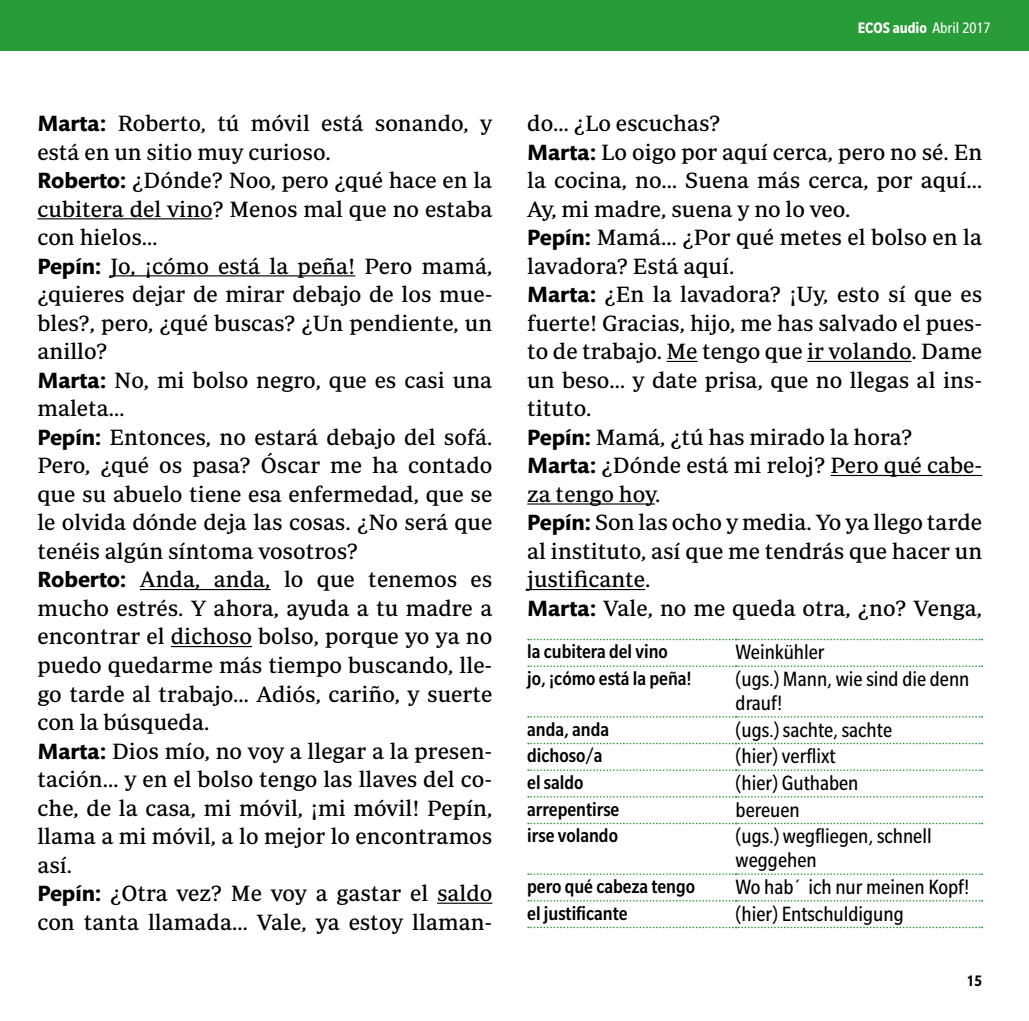
<style>
.page{position:relative;width:1029px;height:1021px;background:#fff}
.page>*{position:absolute;margin:0;border:0;box-sizing:border-box;transform-origin:0 0}
.t1{font:22.5px/28.5px "Periodico Text";color:#000}
.t2{font:condensed 22.5px/24px "Slate Std";color:#000}
.t3{font:500 condensed 21px "Slate Std";color:#000}
.t4{font:700 condensed 16.5px "Slate Std";color:#fff}
.t5{font:700 condensed 16.5px "Slate Std";color:#000}
.s1{font-weight:400}
.s2{font-family:"Mundo Sans Std";font-weight:700}
</style>
<div class="page">
<div style="left:0;top:0;width:1029px;height:51px;background:#289c38"></div>
<hr style="left:37px;top:218px;width:175px;height:1px;background:#000">
<hr style="left:111px;top:275px;width:244px;height:1px;background:#000">
<hr style="left:140px;top:589px;width:131px;height:1px;background:#000">
<hr style="left:171px;top:646px;width:81px;height:1px;background:#000">
<hr style="left:437px;top:902px;width:55px;height:1px;background:#000">
<hr style="left:667px;top:361px;width:31px;height:1px;background:#000">
<hr style="left:807px;top:361px;width:104px;height:1px;background:#000">
<hr style="left:831px;top:475px;width:151px;height:1px;background:#000">
<hr style="left:527px;top:503px;width:128px;height:1px;background:#000">
<hr style="left:527px;top:589px;width:118px;height:1px;background:#000">
<svg style="left:528px;top:638px;width:454px;height:2px"></svg>
<svg style="left:528px;top:665px;width:454px;height:2px"></svg>
<svg style="left:528px;top:716px;width:454px;height:1px"></svg>
<svg style="left:528px;top:742px;width:454px;height:2px"></svg>
<svg style="left:528px;top:769px;width:454px;height:2px"></svg>
<svg style="left:528px;top:796px;width:454px;height:1px"></svg>
<svg style="left:528px;top:822px;width:454px;height:2px"></svg>
<svg style="left:528px;top:873px;width:454px;height:1px"></svg>
<svg style="left:528px;top:900px;width:454px;height:1px"></svg>
<svg style="left:528px;top:926px;width:454px;height:2px"></svg>
<p class="t4" style="left:858px;top:19px;width:134px">ECOS audio <span class="s1">Abril 2017</span></p>
<p class="t1" style="left:37px;top:109px;width:457px"><span class="s2">Marta:</span> Roberto, tú móvil está sonando, y está en un sitio muy curioso.<br><span class="s2">Roberto:</span> ¿Dónde? Noo, pero ¿qué hace en la cubitera del vino? Menos mal que no estaba con hielos…<br><span class="s2">Pepín:</span> Jo, ¡cómo está la peña! Pero mamá, ¿quieres dejar de mirar debajo de los mue&shy;bles?, pero, ¿qué buscas? ¿Un pendiente, un anillo?<br><span class="s2">Marta:</span> No, mi bolso negro, que es casi una maleta…<br><span class="s2">Pepín:</span> Entonces, no estará debajo del sofá.<br>Pero, ¿qué os pasa? Óscar me ha contado que su abuelo tiene esa enfermedad, que se le olvida dónde deja las cosas. ¿No será que tenéis algún síntoma vosotros?<br><span class="s2">Roberto:</span> Anda, anda, lo que tenemos es mucho estrés. Y ahora, ayuda a tu madre a encontrar el dichoso bolso, porque yo ya no puedo quedarme más tiempo buscando, lle&shy;go tarde al trabajo… Adiós, cariño, y suerte con la búsqueda.<br><span class="s2">Marta:</span> Dios mío, no voy a llegar a la presen&shy;tación… y en el bolso tengo las llaves del co&shy;che, de la casa, mi móvil, ¡mi móvil! Pepín, llama a mi móvil, a lo mejor lo encontramos así.<br><span class="s2">Pepín:</span> ¿Otra vez? Me voy a gastar el saldo con tanta llamada… Vale, ya estoy llaman-</p>
<p class="t1" style="left:527px;top:109px;width:457px">do… ¿Lo escuchas?<br><span class="s2">Marta:</span> Lo oigo por aquí cerca, pero no sé. En la cocina, no… Suena más cerca, por aquí… Ay, mi madre, suena y no lo veo.<br><span class="s2">Pepín:</span> Mamá… ¿Por qué metes el bolso en la lavadora? Está aquí.<br><span class="s2">Marta:</span> ¿En la lavadora? ¡Uy, esto sí que es fuerte! Gracias, hijo, me has salvado el pues&shy;to de trabajo. Me tengo que ir volando. Dame un beso… y date prisa, que no llegas al ins&shy;tituto.<br><span class="s2">Pepín:</span> Mamá, ¿tú has mirado la hora?<br><span class="s2">Marta:</span> ¿Dónde está mi reloj? Pero qué cabe&shy;za tengo hoy.<br><span class="s2">Pepín:</span> Son las ocho y media. Yo ya llego tarde al instituto, así que me tendrás que hacer un justificante.<br><span class="s2">Marta:</span> Vale, no me queda otra, ¿no? Venga,</p>
<p class="t3" style="left:527px;top:640px;width:142px">la cubitera del vino</p>
<p class="t2" style="left:736px;top:640px;width:91px">Weinkühler</p>
<p class="t3" style="left:527px;top:667px;width:166px">jo, ¡cómo está la peña!</p>
<p class="t2" style="left:736px;top:666px;width:235px">(ugs.) Mann, wie sind die denn drauf!</p>
<p class="t3" style="left:527px;top:718px;width:83px">anda, anda</p>
<p class="t2" style="left:736px;top:717px;width:158px">(ugs.) sachte, sachte</p>
<p class="t3" style="left:527px;top:744px;width:77px">dichoso/a</p>
<p class="t2" style="left:736px;top:744px;width:102px">(hier) verflixt</p>
<p class="t3" style="left:527px;top:771px;width:58px">el saldo</p>
<p class="t2" style="left:736px;top:770px;width:124px">(hier) Guthaben</p>
<p class="t3" style="left:527px;top:798px;width:94px">arrepentirse</p>
<p class="t2" style="left:736px;top:797px;width:66px">bereuen</p>
<p class="t3" style="left:527px;top:824px;width:92px">irse volando</p>
<p class="t2" style="left:736px;top:824px;width:198px">(ugs.) wegfliegen, schnell weggehen</p>
<p class="t3" style="left:527px;top:875px;width:169px">pero qué cabeza tengo</p>
<p class="t2" style="left:736px;top:874px;width:235px">Wo hab´ ich nur meinen Kopf!</p>
<p class="t3" style="left:527px;top:902px;width:102px">el justificante</p>
<p class="t2" style="left:736px;top:901px;width:170px">(hier) Entschuldigung</p>
<p class="t5" style="left:967px;top:972px;width:17px">15</p>
</div>
